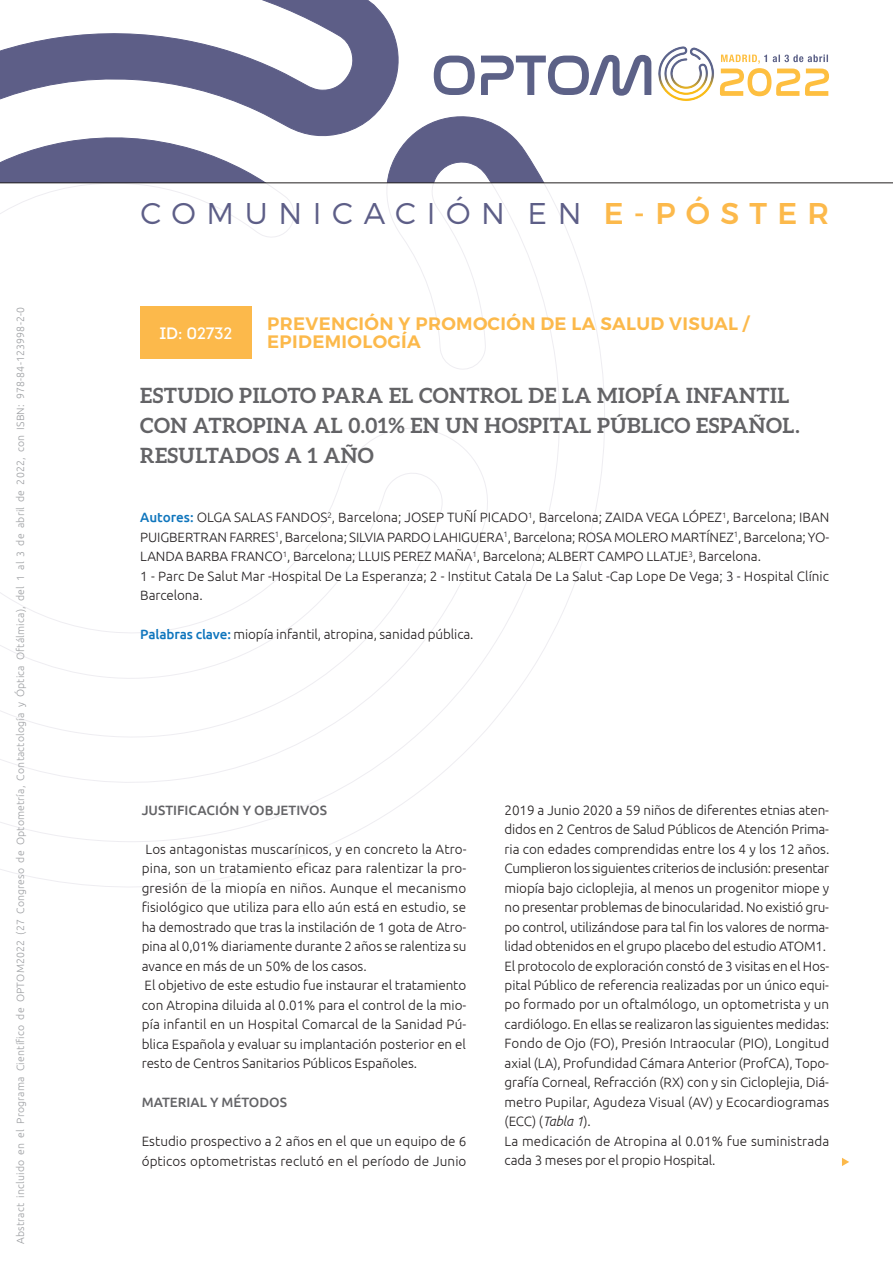
<style>
.page{position:relative;width:893px;height:1263px;background:#fff}
.page>*{position:absolute;margin:0;border:0;box-sizing:border-box;transform-origin:0 0}
.t1{font:300 30px "Montserrat";letter-spacing:.355em;color:#5d5e87}
.t2{font:700 21px/30px "Aleo";letter-spacing:.02em;color:#636366}
.t3{font:600 18px/18px "Montserrat";letter-spacing:.02em;color:#fcb94b}
.t4{font:16.5px "Intro";letter-spacing:-.01em;color:#fff}
.t5{font:300 13.5px/19.5px "Ubuntu";letter-spacing:-.005em;color:#231f20}
.t6{font:500 13.5px "Ubuntu";color:#636366}
.t7{font:300 10.5px "Ubuntu";letter-spacing:.02em;color:#9d9fa2}
.s1{font-weight:500;color:#fcb94b}
.s2{font-weight:500;color:#1076bd}
.s3{font-style:italic}
</style>
<div class="page">
<svg style="left:0;top:0;width:609px;height:183px"></svg>
<svg style="left:0;top:184px;width:605px;height:703px"></svg>
<img style="left:651px;top:46px;width:63px;height:55px">
<svg style="left:434px;top:55px;width:217px;height:41px"></svg>
<svg style="left:720px;top:55px;width:109px;height:41px"></svg>
<hr style="left:0;top:183px;width:893px;height:1px;background:#231f20">
<div style="left:140px;top:306px;width:112px;height:53px;background:#fcb94b"></div>
<svg style="left:842px;top:1158px;width:7px;height:8px"></svg>
<h1 class="t1" style="left:140px;top:195px;width:690px">COMUNICACIÓN EN <span class="s1">E-PÓSTER</span></h1>
<p class="t7" style="left:14px;top:1244px;width:938px;rotate:-90deg">Abstract incluido en el Programa Científico de OPTOM2022 (27 Congreso de Optometría, Contactología y Óptica Oftálmica), del 1 al 3 de abril de 2022, con ISBN: 978-84-123998-2-0</p>
<h3 class="t3" style="left:267px;top:315px;width:483px">PREVENCIÓN Y PROMOCIÓN DE LA SALUD VISUAL /<br>EPIDEMIOLOGÍA</h3>
<p class="t4" style="left:160px;top:322px;width:74px">ID: 02732</p>
<h2 class="t2" style="left:140px;top:380px;width:661px">ESTUDIO PILOTO PARA EL CONTROL DE LA MIOPÍA INFANTIL<br>CON ATROPINA AL 0.01% EN UN HOSPITAL PÚBLICO ESPAÑOL.<br>RESULTADOS A 1 AÑO</h2>
<p class="t5" style="left:140px;top:507px;width:690px"><span class="s2">Autores:</span> OLGA SALAS FANDOS<sup>2</sup>, Barcelona; JOSEP TUÑÍ PICADO<sup>1</sup>, Barcelona; ZAIDA VEGA LÓPEZ<sup>1</sup>, Barcelona; IBAN PUIGBERTRAN FARRES<sup>1</sup>, Barcelona; SILVIA PARDO LAHIGUERA<sup>1</sup>, Barcelona; ROSA MOLERO MARTÍNEZ<sup>1</sup>, Barcelona; YO-LANDA BARBA FRANCO<sup>1</sup>, Barcelona; LLUIS PEREZ MAÑA<sup>1</sup>, Barcelona; ALBERT CAMPO LLATJE<sup>3</sup>, Barcelona.<br>1 - Parc De Salut Mar -Hospital De La Esperanza; 2 - Institut Catala De La Salut -Cap Lope De Vega; 3 - Hospital Clínic Barcelona.</p>
<p class="t5" style="left:140px;top:624px;width:335px"><span class="s2">Palabras clave:</span> miopía infantil, atropina, sanidad pública.</p>
<p class="t6" style="left:142px;top:801px;width:187px">JUSTIFICACIÓN Y OBJETIVOS</p>
<p class="t5" style="left:142px;top:839px;width:326px">Los antagonistas muscarínicos, y en concreto la Atro&shy;pina, son un tratamiento eficaz para ralentizar la pro&shy;gresión de la miopía en niños. Aunque el mecanismo fisiológico que utiliza para ello aún está en estudio, se ha demostrado que tras la instilación de 1 gota de Atro&shy;pina al 0,01% diariamente durante 2 años se ralentiza su avance en más de un 50% de los casos.<br>El objetivo de este estudio fue instaurar el tratamiento con Atropina diluida al 0.01% para el control de la mio&shy;pía infantil en un Hospital Comarcal de la Sanidad Pú&shy;blica Española y evaluar su implantación posterior en el resto de Centros Sanitarios Públicos Españoles.</p>
<p class="t6" style="left:142px;top:1094px;width:147px">MATERIAL Y MÉTODOS</p>
<p class="t5" style="left:142px;top:1131px;width:326px">Estudio prospectivo a 2 años en el que un equipo de 6 ópticos optometristas reclutó en el período de Junio</p>
<p class="t5" style="left:505px;top:800px;width:326px">2019 a Junio 2020 a 59 niños de diferentes etnias aten&shy;didos en 2 Centros de Salud Públicos de Atención Prima&shy;ria con edades comprendidas entre los 4 y los 12 años.<br>Cumplieron los siguientes criterios de inclusión: presentar miopía bajo cicloplejia, al menos un progenitor miope y no presentar problemas de binocularidad. No existió gru&shy;po control, utilizándose para tal fin los valores de norma&shy;lidad obtenidos en el grupo placebo del estudio ATOM1.<br>El protocolo de exploración constó de 3 visitas en el Hos&shy;pital Público de referencia realizadas por un único equi&shy;po formado por un oftalmólogo, un optometrista y un cardiólogo. En ellas se realizaron las siguientes medidas:<br>Fondo de Ojo (FO), Presión Intraocular (PIO), Longitud axial (LA), Profundidad Cámara Anterior (ProfCA), Topo&shy;grafía Corneal, Refracción (RX) con y sin Cicloplejia, Diá&shy;metro Pupilar, Agudeza Visual (AV) y Ecocardiogramas (ECC) (<span class="s3">Tabla 1</span>).<br>La medicación de Atropina al 0.01% fue suministrada cada 3 meses por el propio Hospital.</p>
</div>
